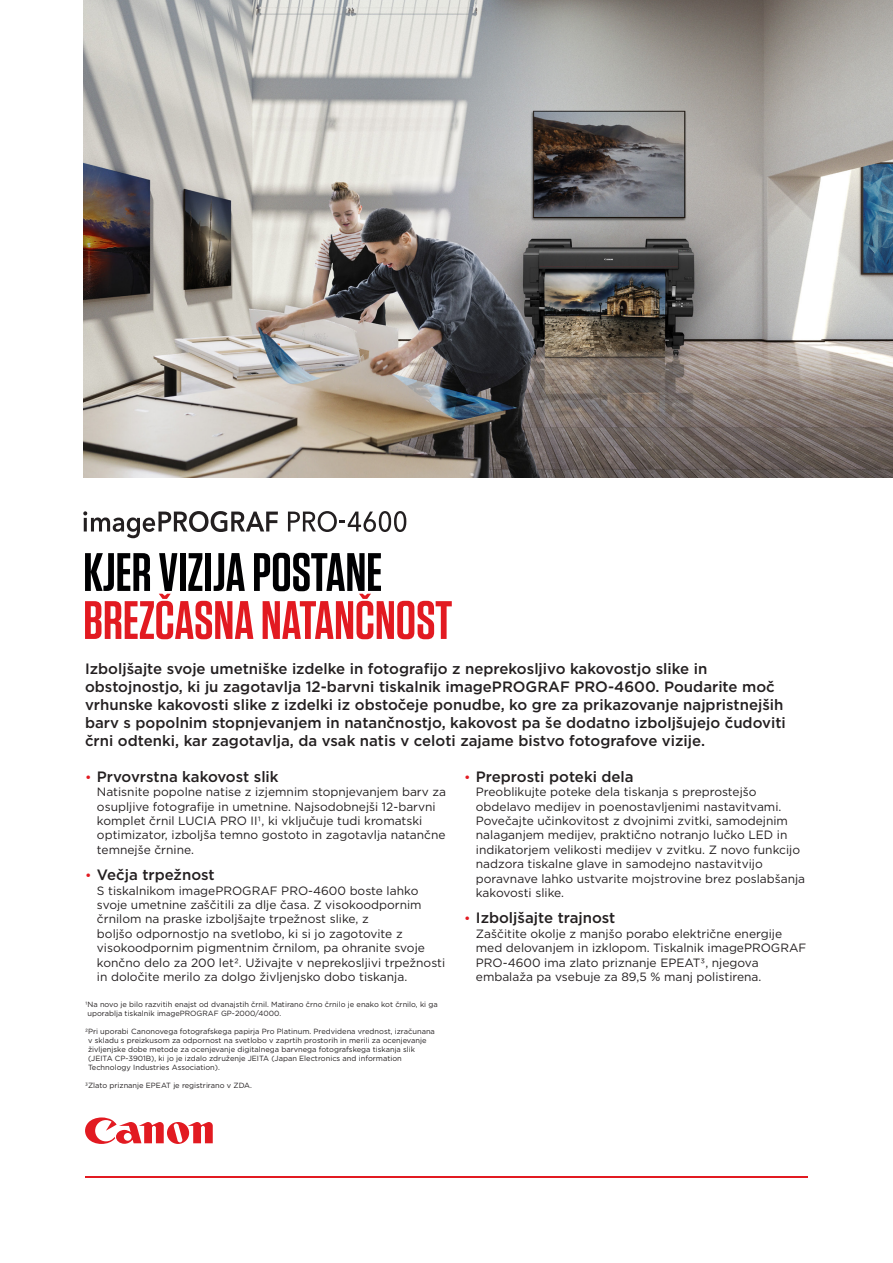
<style>
.page{position:relative;width:893px;height:1263px;background:#fff}
.page>*{position:absolute;margin:0;border:0;box-sizing:border-box;transform-origin:0 0}
.Headline{font:600 54px/48px "Tungsten";color:#e21a21}
.t1{font:500 15px/18px "Gotham";color:#231f20}
.t2{font:12px/14.4px "Gotham";color:#231f20}
.t3{font:7.5px/9px "Gotham";color:#231f20}
.s1{color:#000002}
.s2{font-weight:400;font-size:13.5px;color:#e21a21}
</style>
<div class="page">
<svg style="left:85px;top:1117px;width:128px;height:27px"></svg>
<hr style="left:85px;top:1176px;width:723px;height:2px;background:#e21a21">
<img style="left:83px;top:0;width:810px;height:478px">
<svg style="left:83px;top:511px;width:195px;height:27px"></svg>
<svg style="left:288px;top:511px;width:118px;height:21px"></svg>
<p class="Headline" style="left:83px;top:549px;width:370px"><span class="s1">KJER VIZIJA POSTANE<br></span>BREZČASNA NATANČNOST</p>
<p class="t1" style="left:85px;top:660px;width:702px">Izboljšajte svoje umetniške izdelke in fotografijo z neprekosljivo kakovostjo slike in obstojnostjo, ki ju zagotavlja 12-barvni tiskalnik imagePROGRAF PRO-4600. Poudarite moč vrhunske kakovosti slike z izdelki iz obstočeje ponudbe, ko gre za prikazovanje najpristnejših barv s popolnim stopnjevanjem in natančnostjo, kakovost pa še dodatno izboljšujejo čudoviti črni odtenki, kar zagotavlja, da vsak natis v celoti zajame bistvo fotografove vizije.</p>
<p class="t1" style="left:85px;top:767px;width:195px"><span class="s2">•</span> Prvovrstna kakovost slik</p>
<p class="t2" style="left:97px;top:784px;width:351px">Natisnite popolne natise z izjemnim stopnjevanjem barv za osupljive fotografije in umetnine. Najsodobnejši 12-barvni komplet črnil LUCIA PRO II1, ki vključuje tudi kromatski optimizator, izboljša temno gostoto in zagotavlja natančne temnejše črnine.</p>
<p class="t1" style="left:85px;top:866px;width:131px"><span class="s2">•</span> Večja trpežnost</p>
<p class="t2" style="left:97px;top:883px;width:350px">S tiskalnikom imagePROGRAF PRO-4600 boste lahko svoje umetnine zaščitili za dlje časa. Z visokoodpornim črnilom na praske izboljšajte trpežnost slike, z<br>boljšo odpornostjo na svetlobo, ki si jo zagotovite z visokoodpornim pigmentnim črnilom, pa ohranite svoje končno delo za 200 let2. Uživajte v neprekosljivi trpežnosti in določite merilo za dolgo življenjsko dobo tiskanja.</p>
<p class="t1" style="left:464px;top:767px;width:171px"><span class="s2">•</span> Preprosti poteki dela</p>
<p class="t2" style="left:476px;top:784px;width:331px">Preoblikujte poteke dela tiskanja s preprostejšo obdelavo medijev in poenostavljenimi nastavitvami.<br>Povečajte učinkovitost z dvojnimi zvitki, samodejnim nalaganjem medijev, praktično notranjo lučko LED in indikatorjem velikosti medijev v zvitku. Z novo funkcijo nadzora tiskalne glave in samodejno nastavitvijo poravnave lahko ustvarite mojstrovine brez poslabšanja kakovosti slike.</p>
<p class="t1" style="left:464px;top:909px;width:153px"><span class="s2">•</span> Izboljšajte trajnost</p>
<p class="t2" style="left:476px;top:926px;width:332px">Zaščitite okolje z manjšo porabo električne energije med delovanjem in izklopom. Tiskalnik imagePROGRAF PRO-4600 ima zlato priznanje EPEAT3, njegova embalaža pa vsebuje za 89,5 % manj polistirena.</p>
<p class="t3" style="left:87px;top:999px;width:352px;text-indent:-2px">1Na novo je bilo razvitih enajst od dvanajstih črnil. Matirano črno črnilo je enako kot črnilo, ki ga uporablja tiskalnik imagePROGRAF GP-2000/4000.</p>
<p class="t3" style="left:88px;top:1026px;width:348px;text-indent:-3px">2Pri uporabi Canonovega fotografskega papirja Pro Platinum. Predvidena vrednost, izračunana v skladu s preizkusom za odpornost na svetlobo v zaprtih prostorih in merili za ocenjevanje življenjske dobe metode za ocenjevanje digitalnega barvnega fotografskega tiskanja slik (JEITA CP-3901B), ki jo je izdalo združenje JEITA (Japan Electronics and information Technology Industries Association).</p>
<p class="t3" style="left:85px;top:1080px;width:168px">3Zlato priznanje EPEAT je registrirano v ZDA.</p>
</div>
